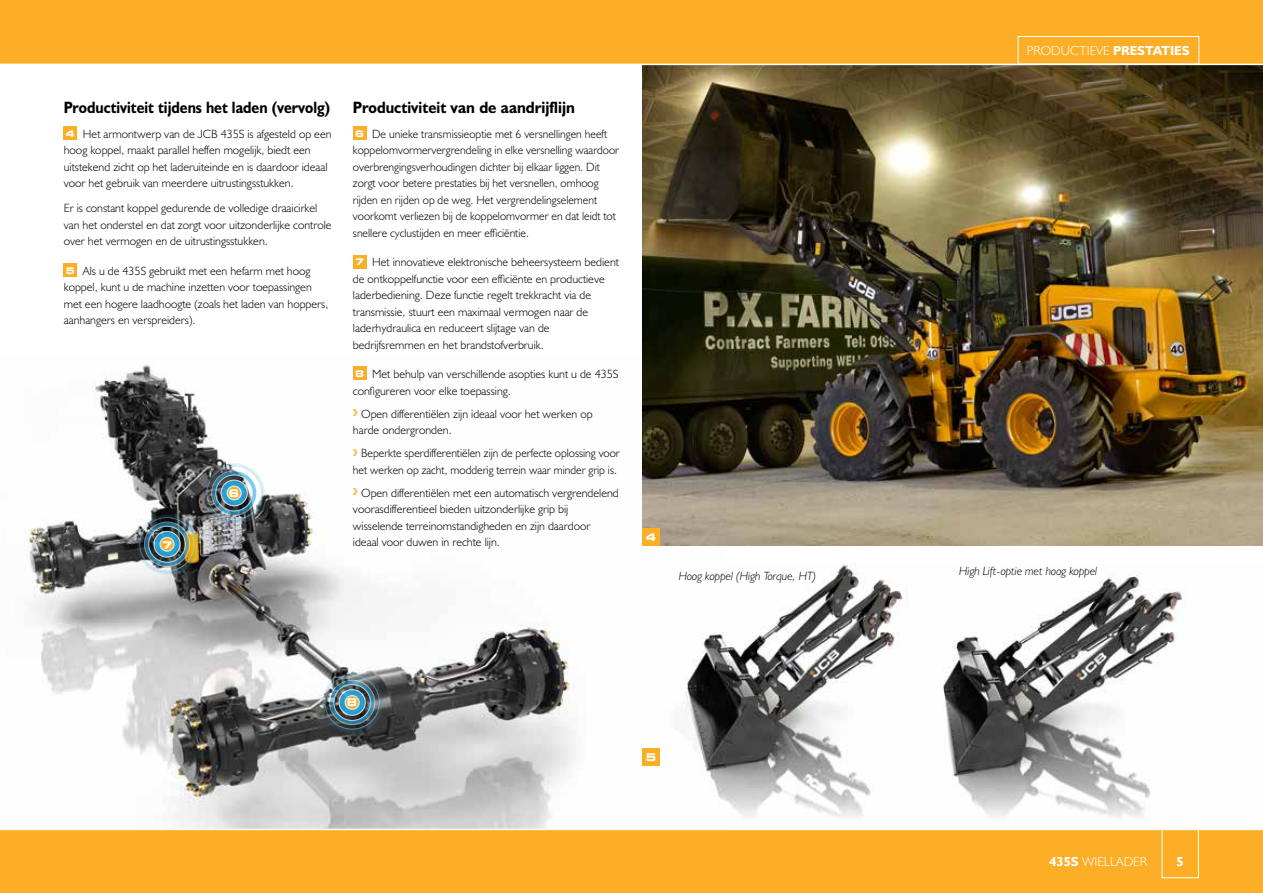
<style>
.page{position:relative;width:1263px;height:893px;background:#fff}
.page>*{position:absolute;margin:0;border:0;box-sizing:border-box;transform-origin:0 0}
.t1{font:16.5px "JCB Bold";color:#000;scale:.89 1}
.t2{font:16.5px "JCB Bold";color:#000;scale:.92 1}
.t3{font:13.2px "JCB Light";color:#fff}
.t4{font:13.2px "JCB Bold";color:#fff}
.t5{font:12px/16.5px "JCB Light";color:#000}
.t6{font:italic 12px "JCB Light";color:#000}
.t7{font:700 expanded 10.5px "Square 721 BT";color:#fff}
.s1{font-family:"Square 721 BT";font-weight:700;font-stretch:expanded;font-size:9.15px;color:#fff}
.s2{font-family:"JCB Bold"}
</style>
<div class="page">
<img style="left:26px;top:364px;width:625px;height:465px">
<img style="left:651px;top:563px;width:534px;height:256px">
<img style="left:642px;top:65px;width:621px;height:481px">
<div style="left:0;top:0;width:1263px;height:64px;background:#fcaf26"></div>
<div style="left:0;top:829px;width:1263px;height:64px;background:#fcaf26"></div>
<hr style="left:0;top:829px;width:1263px;height:1px;background:#fff">
<div style="left:64px;top:127px;width:13px;height:13px;background:#fcaf26"></div>
<div style="left:64px;top:263px;width:13px;height:14px;background:#fcaf26"></div>
<div style="left:353px;top:127px;width:13px;height:13px;background:#fcaf26"></div>
<div style="left:353px;top:255px;width:13px;height:13px;background:#fcaf26"></div>
<div style="left:353px;top:367px;width:13px;height:13px;background:#fcaf26"></div>
<div style="left:642px;top:529px;width:17px;height:17px;background:#fcaf26"></div>
<div style="left:642px;top:748px;width:17px;height:17px;background:#fcaf26"></div>
<div style="left:1162px;top:819px;width:37px;height:59px;border:1px solid #fff"></div>
<div style="left:1018px;top:36px;width:181px;height:28px;border:1px solid #fff"></div>
<img style="left:320px;top:671px;width:64px;height:63px">
<img style="left:135px;top:461px;width:131px;height:115px">
<svg style="left:353px;top:409px;width:5px;height:7px"></svg>
<svg style="left:353px;top:448px;width:5px;height:7px"></svg>
<svg style="left:353px;top:488px;width:5px;height:7px"></svg>
<h1 class="t1" style="left:64px;top:97px;width:301px">Productiviteit tijdens het laden (vervolg)</h1>
<p class="t5" style="left:64px;top:125px;width:269px"><span class="s1">4</span> H et armontwerp van de JCB 435S is afgesteld op een hoog koppel, maakt parallel heffen mogelijk, biedt een uitstekend zicht op het laderuiteinde en is daardoor ideaal voor het gebruik van meerdere uitrustingsstukken.</p>
<p class="t5" style="left:64px;top:200px;width:269px">Er is constant koppel gedurende de volledige draaicirkel van het onderstel en dat zorgt voor uitzonderlijke controle over het vermogen en de uitrustingsstukken.</p>
<p class="t5" style="left:64px;top:262px;width:266px"><span class="s1">5</span> Als u de 435S gebruikt met een hefarm met hoog koppel, kunt u de machine inzetten voor toepassingen met een hogere laadhoogte (zoals het laden van hoppers, aanhangers en verspreiders).</p>
<p class="t7" style="left:162px;top:539px;width:12px">7</p>
<p class="t7" style="left:229px;top:487px;width:12px">6</p>
<h1 class="t2" style="left:353px;top:97px;width:243px">Productiviteit van de aandrijflijn</h1>
<p class="t5" style="left:353px;top:125px;width:268px"><span class="s1">6</span> De unieke transmissieoptie met 6 versnellingen heeft koppelomvormervergrendeling in elke versnelling waardoor overbrengingsverhoudingen dichter bij elkaar liggen. Dit zorgt voor betere prestaties bij het versnellen, omhoog rijden en rijden op de weg. Het vergrendelingselement voorkomt verliezen bij de koppelomvormer en dat leidt tot snellere cyclustijden en meer efficiëntie.</p>
<p class="t5" style="left:353px;top:254px;width:267px"><span class="s1">7</span> H et innovatieve elektronische beheersysteem bedient de ontkoppelfunctie voor een efficiënte en productieve laderbediening. Deze functie regelt trekkracht via de transmissie, stuurt een maximaal vermogen naar de laderhydraulica en reduceert slijtage van de bedrijfsremmen en het brandstofverbruik.</p>
<p class="t5" style="left:353px;top:365px;width:267px"><span class="s1">8</span> Met behulp van verschillende asopties kunt u de 435S configureren voor elke toepassing.</p>
<p class="t5" style="left:353px;top:405px;width:241px;text-indent:8px">Open differentiëlen zijn ideaal voor het werken op harde ondergronden.</p>
<p class="t5" style="left:353px;top:444px;width:268px;text-align:right">Beperkte sperdifferentiëlen zijn de perfecte oplossing voor het werken op zacht, modderig terrein waar minder grip is.</p>
<p class="t5" style="left:353px;top:484px;width:267px;text-indent:8px">Open differentiëlen met een automatisch vergrendelend voorasdifferentieel bieden uitzonderlijke grip bij wisselende terreinomstandigheden en zijn daardoor ideaal voor duwen in rechte lijn.</p>
<p class="t3" style="left:1027px;top:43px;width:164px">PRODUCTIEVE <span class="s2">PRESTATIES</span></p>
<p class="t7" style="left:646px;top:531px;width:12px">4</p>
<p class="t6" style="left:679px;top:568px;width:139px">Hoog koppel (High Torque, HT)</p>
<p class="t6" style="left:959px;top:563px;width:140px">High Lift-optie met hoog koppel</p>
<p class="t7" style="left:347px;top:696px;width:12px">8</p>
<p class="t7" style="left:646px;top:751px;width:12px">5</p>
<p class="t3" style="left:1049px;top:853px;width:99px"><span class="s2">435S</span> WIELLADER</p>
<p class="t4" style="left:1176px;top:853px;width:9px">5</p>
</div>
